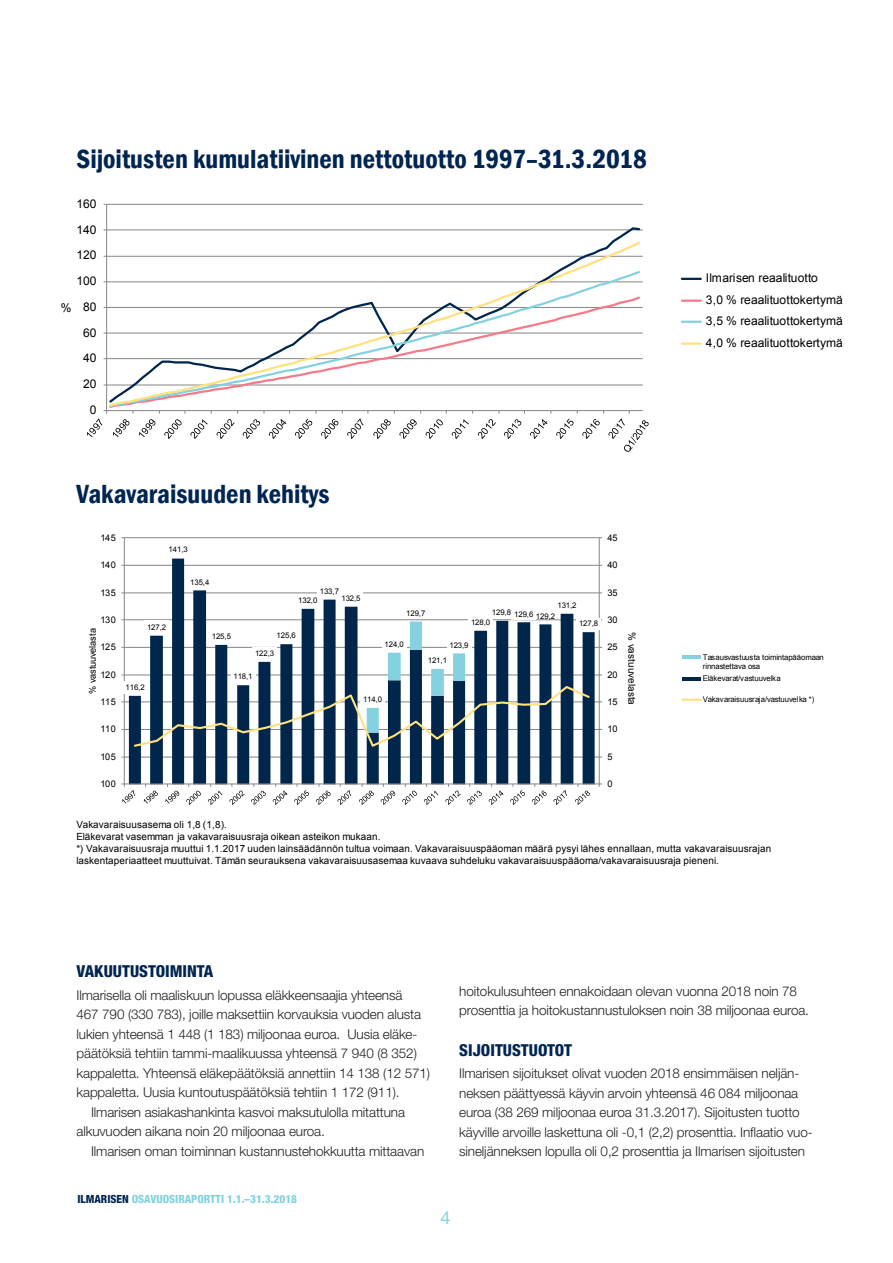
<style>
.page{position:relative;width:893px;height:1263px;background:#fff}
.page>*{position:absolute;margin:0;border:0;box-sizing:border-box;transform-origin:0 0}
.t1{font:600 condensed 27px "Franklin Gothic";color:#002551}
.t2{font:18px "Helvetica Neue LT";color:#82d2de}
.Leipis{font:800 condensed 16.5px "Helvetica Neue LT";color:#002551}
.Leipis-2{font:300 13.5px/19.5px "Helvetica Neue LT";letter-spacing:-.01em;color:#231f20}
.t3{font:12px/21.5px "Arial";letter-spacing:.005em;color:#000}
.Leipis-3{font:800 condensed 11.25px "Helvetica Neue LT";color:#82d2de}
.t4{font:9.9px/12px "Arial";letter-spacing:.015em;color:#000}
.t5{font:9.15px "Arial";letter-spacing:-.02em;color:#000}
.t6{font:7.8px/8.7px "Arial";letter-spacing:-.01em;color:#000}
.s1{color:#002551}
</style>
<div class="page">
<hr style="left:107px;top:385px;width:536px;height:1px;background:#868686">
<hr style="left:107px;top:358px;width:536px;height:1px;background:#868686">
<hr style="left:107px;top:333px;width:536px;height:1px;background:#868686">
<hr style="left:107px;top:307px;width:536px;height:1px;background:#868686">
<hr style="left:107px;top:281px;width:536px;height:1px;background:#868686">
<hr style="left:107px;top:256px;width:536px;height:1px;background:#868686">
<hr style="left:107px;top:230px;width:536px;height:1px;background:#868686">
<hr style="left:107px;top:204px;width:536px;height:1px;background:#868686">
<hr style="left:106px;top:204px;width:1px;height:207px;background:#868686">
<svg style="left:107px;top:225px;width:534px;height:180px"></svg>
<svg style="left:108px;top:240px;width:534px;height:168px"></svg>
<svg style="left:682px;top:278px;width:19px;height:2px"></svg>
<svg style="left:682px;top:300px;width:19px;height:2px"></svg>
<svg style="left:682px;top:321px;width:19px;height:2px"></svg>
<hr style="left:682px;top:342px;width:19px;height:3px;background:#ffe180">
<svg style="left:86px;top:410px;width:563px;height:42px"></svg>
<hr style="left:124px;top:757px;width:475px;height:1px;background:#868686">
<hr style="left:124px;top:729px;width:475px;height:1px;background:#868686">
<hr style="left:124px;top:701px;width:475px;height:1px;background:#868686">
<hr style="left:124px;top:675px;width:475px;height:1px;background:#868686">
<hr style="left:124px;top:647px;width:475px;height:1px;background:#868686">
<hr style="left:124px;top:619px;width:475px;height:1px;background:#868686">
<hr style="left:124px;top:592px;width:475px;height:1px;background:#868686">
<hr style="left:124px;top:565px;width:475px;height:1px;background:#868686">
<hr style="left:124px;top:537px;width:475px;height:1px;background:#868686">
<svg style="left:129px;top:559px;width:466px;height:224px"></svg>
<hr style="left:599px;top:538px;width:1px;height:246px;background:#868686">
<hr style="left:124px;top:538px;width:1px;height:246px;background:#868686">
<hr style="left:124px;top:783px;width:475px;height:1px;background:#868686">
<svg style="left:132px;top:621px;width:459px;height:127px"></svg>
<div style="left:123px;top:681px;width:24px;height:12px;background:#fff"></div>
<div style="left:144px;top:621px;width:25px;height:12px;background:#fff"></div>
<div style="left:188px;top:576px;width:24px;height:12px;background:#fff"></div>
<div style="left:209px;top:630px;width:25px;height:12px;background:#fff"></div>
<div style="left:231px;top:671px;width:25px;height:11px;background:#fff"></div>
<div style="left:252px;top:648px;width:25px;height:11px;background:#fff"></div>
<div style="left:274px;top:630px;width:25px;height:11px;background:#fff"></div>
<div style="left:295px;top:595px;width:25px;height:11px;background:#fff"></div>
<div style="left:317px;top:585px;width:25px;height:12px;background:#fff"></div>
<div style="left:338px;top:592px;width:25px;height:12px;background:#fff"></div>
<div style="left:360px;top:693px;width:25px;height:12px;background:#fff"></div>
<div style="left:382px;top:638px;width:24px;height:12px;background:#fff"></div>
<div style="left:404px;top:607px;width:24px;height:12px;background:#fff"></div>
<div style="left:425px;top:655px;width:25px;height:11px;background:#fff"></div>
<div style="left:447px;top:639px;width:24px;height:11px;background:#fff"></div>
<div style="left:469px;top:617px;width:24px;height:11px;background:#fff"></div>
<div style="left:489px;top:607px;width:25px;height:11px;background:#fff"></div>
<div style="left:512px;top:608px;width:24px;height:11px;background:#fff"></div>
<div style="left:555px;top:599px;width:24px;height:12px;background:#fff"></div>
<div style="left:576px;top:618px;width:25px;height:11px;background:#fff"></div>
<svg style="left:121px;top:783px;width:16px;height:21px"></svg>
<svg style="left:143px;top:784px;width:37px;height:20px"></svg>
<svg style="left:186px;top:784px;width:36px;height:21px"></svg>
<svg style="left:229px;top:784px;width:37px;height:21px"></svg>
<svg style="left:272px;top:784px;width:16px;height:21px"></svg>
<svg style="left:294px;top:784px;width:37px;height:21px"></svg>
<svg style="left:337px;top:784px;width:37px;height:21px"></svg>
<svg style="left:380px;top:784px;width:58px;height:21px"></svg>
<svg style="left:445px;top:784px;width:37px;height:21px"></svg>
<svg style="left:488px;top:784px;width:59px;height:21px"></svg>
<svg style="left:553px;top:784px;width:37px;height:21px"></svg>
<hr style="left:682px;top:655px;width:19px;height:4px;background:#84d2df">
<hr style="left:682px;top:677px;width:19px;height:3px;background:#00274b">
<svg style="left:683px;top:699px;width:18px;height:2px"></svg>
<p class="t1" style="left:77px;top:141px;width:572px">Sijoitusten kumulatiivinen nettotuotto 1997–31.3.2018</p>
<p class="t3" style="left:76px;top:193px;width:22px">160</p>
<p class="t3" style="left:76px;top:219px;width:22px">140</p>
<p class="t3" style="left:76px;top:245px;width:22px">120</p>
<p class="t3" style="left:76px;top:270px;width:22px">100</p>
<p class="t3" style="left:61px;top:297px;width:12px">%</p>
<p class="t3" style="left:83px;top:296px;width:15px">80</p>
<p class="t3" style="left:83px;top:322px;width:15px">60</p>
<p class="t3" style="left:83px;top:348px;width:15px">40</p>
<p class="t3" style="left:83px;top:373px;width:15px">20</p>
<p class="t3" style="left:90px;top:399px;width:8px">0</p>
<p class="t1" style="left:77px;top:476px;width:254px">Vakavaraisuuden kehitys</p>
<p class="t5" style="left:100px;top:532px;width:17px">145</p>
<p class="t5" style="left:607px;top:532px;width:12px">45</p>
<p class="t6" style="left:169px;top:545px;width:21px">141,3</p>
<p class="t5" style="left:100px;top:559px;width:17px">140</p>
<p class="t5" style="left:607px;top:559px;width:12px">40</p>
<p class="t6" style="left:190px;top:578px;width:21px">135,4</p>
<p class="t5" style="left:100px;top:586px;width:17px">135</p>
<p class="t5" style="left:100px;top:614px;width:17px">130</p>
<p class="t5" style="left:87px;top:694px;width:67px;rotate:-90deg">% vastuuvelasta</p>
<p class="t5" style="left:100px;top:641px;width:17px">125</p>
<p class="t5" style="left:100px;top:668px;width:17px">120</p>
<p class="t6" style="left:147px;top:622px;width:21px">127,2</p>
<p class="t6" style="left:126px;top:683px;width:21px">116,2</p>
<p class="t6" style="left:212px;top:632px;width:21px">125,5</p>
<p class="t6" style="left:320px;top:587px;width:21px">133,7</p>
<p class="t6" style="left:341px;top:593px;width:21px">132,5</p>
<p class="t6" style="left:298px;top:596px;width:21px">132,0</p>
<p class="t6" style="left:277px;top:631px;width:21px">125,6</p>
<p class="t6" style="left:255px;top:649px;width:21px">122,3</p>
<p class="t6" style="left:233px;top:672px;width:21px">118,1</p>
<p class="t6" style="left:406px;top:609px;width:21px">129,7</p>
<p class="t6" style="left:385px;top:640px;width:21px">124,0</p>
<p class="t6" style="left:557px;top:601px;width:21px">131,2</p>
<p class="t6" style="left:492px;top:610px;width:65px">129,8 129,6 129,2</p>
<p class="t6" style="left:471px;top:618px;width:21px">128,0</p>
<p class="t6" style="left:579px;top:619px;width:21px">127,8</p>
<p class="t6" style="left:449px;top:641px;width:21px">123,9</p>
<p class="t6" style="left:428px;top:656px;width:21px">121,1</p>
<p class="t5" style="left:607px;top:586px;width:12px">35</p>
<p class="t5" style="left:607px;top:614px;width:12px">30</p>
<p class="t5" style="left:607px;top:641px;width:12px">25</p>
<p class="t5" style="left:607px;top:668px;width:12px">20</p>
<p class="t5" style="left:100px;top:696px;width:17px">115</p>
<p class="t6" style="left:363px;top:695px;width:21px">114,0</p>
<p class="t5" style="left:607px;top:696px;width:12px">15</p>
<p class="t5" style="left:100px;top:723px;width:17px">110</p>
<p class="t5" style="left:607px;top:723px;width:12px">10</p>
<p class="t5" style="left:100px;top:750px;width:17px">105</p>
<p class="t5" style="left:607px;top:750px;width:7px">5</p>
<p class="t5" style="left:100px;top:778px;width:17px">100</p>
<p class="t5" style="left:607px;top:778px;width:7px">0</p>
<p class="t4" style="left:638px;top:632px;width:74px;rotate:90deg">% vastuuvelasta</p>
<p class="t3" style="left:706px;top:268px;width:138px">Ilmarisen reaalituotto<br>3,0 % reaalituottokertymä<br>3,5 % reaalituottokertymä<br>4,0 % reaalituottokertymä</p>
<p class="t6" style="left:703px;top:653px;width:123px">Tasausvastuusta toimintapääomaan rinnastettava osa</p>
<p class="t6" style="left:703px;top:674px;width:79px">Eläkevarat/vastuuvelka</p>
<p class="t6" style="left:703px;top:695px;width:113px">Vakavaraisuusraja/vastuuvelka *)</p>
<p class="t4" style="left:76px;top:818px;width:696px">Vakavaraisuusasema oli 1,8 (1,8).<br>Eläkevarat vasemman ja vakavaraisuusraja oikean asteikon mukaan.<br>*) Vakavaraisuusraja muuttui 1.1.2017 uuden lainsäädännön tultua voimaan. Vakavaraisuuspääoman määrä pysyi lähes ennallaan, mutta vakavaraisuusrajan laskentaperiaatteet muuttuivat. Tämän seurauksena vakavaraisuusasemaa kuvaava suhdeluku vakavaraisuuspääoma/vakavaraisuusraja pieneni.</p>
<p class="Leipis" style="left:77px;top:961px;width:138px">VAKUUTUSTOIMINTA</p>
<p class="Leipis-2" style="left:77px;top:985px;width:327px">Ilmarisella oli maaliskuun lopussa eläkkeensaajia yhteensä</p>
<p class="Leipis-2" style="left:77px;top:1004px;width:346px">467 790 (330 783), joille maksettiin korvauksia vuoden alusta</p>
<p class="Leipis-2" style="left:77px;top:1024px;width:342px">lukien yhteensä 1 448 (1 183) miljoonaa euroa. Uusia eläke-</p>
<p class="Leipis-2" style="left:77px;top:1043px;width:342px">päätöksiä tehtiin tammi-maalikuussa yhteensä 7 940 (8 352)</p>
<p class="Leipis-2" style="left:77px;top:1063px;width:355px">kappaletta. Yhteensä eläkepäätöksiä annettiin 14 138 (12 571)</p>
<p class="Leipis-2" style="left:77px;top:1082px;width:325px">kappaletta. Uusia kuntoutuspäätöksiä tehtiin 1 172 (911).</p>
<p class="Leipis-2" style="left:91px;top:1102px;width:315px">Ilmarisen asiakashankinta kasvoi maksutulolla mitattuna</p>
<p class="Leipis-2" style="left:77px;top:1121px;width:250px">alkuvuoden aikana noin 20 miljoonaa euroa.</p>
<p class="Leipis-2" style="left:91px;top:1141px;width:335px">Ilmarisen oman toiminnan kustannustehokkuutta mittaavan</p>
<p class="Leipis-2" style="left:459px;top:981px;width:351px">hoitokulusuhteen ennakoidaan olevan vuonna 2018 noin 78 prosenttia ja hoitokustannustuloksen noin 38 miljoonaa euroa.</p>
<p class="Leipis" style="left:459px;top:1040px;width:114px">SIJOITUSTUOTOT</p>
<p class="Leipis-2" style="left:459px;top:1063px;width:355px">Ilmarisen sijoitukset olivat vuoden 2018 ensimmäisen neljän&shy;neksen päättyessä käyvin arvoin yhteensä 46 084 miljoonaa euroa (38 269 miljoonaa euroa 31.3.2017). Sijoitusten tuotto käyville arvoille laskettuna oli -0,1 (2,2) prosenttia. Inflaatio vuo&shy;sineljänneksen lopulla oli 0,2 prosenttia ja Ilmarisen sijoitusten</p>
<p class="Leipis-3" style="left:77px;top:1191px;width:221px"><span class="s1">ILMARISEN</span> OSAVUOSIRAPORTTI 1.1.–31.3.2018</p>
<h2 class="t2" style="left:440px;top:1207px;width:12px">4</h2>
</div>
